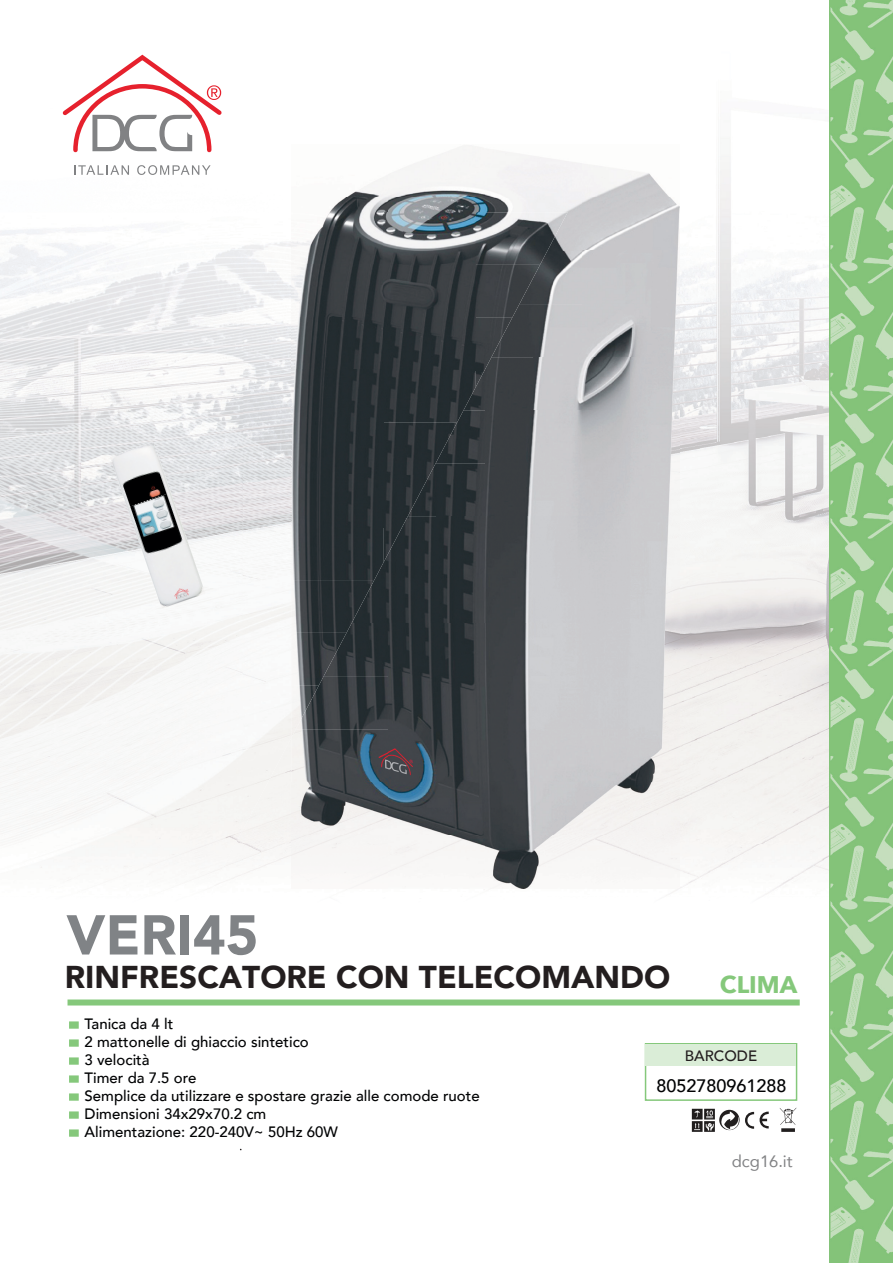
<style>
.page{position:relative;width:893px;height:1263px;background:#fff}
.page>*{position:absolute;margin:0;border:0;box-sizing:border-box;transform-origin:0 0}
.t1{font:900 55.5px "Avenir";color:#808386}
.t2{font:900 31.5px "Avenir";color:#231e1f}
.t3{font:700 24px "Avenir Next";color:#85c87b}
.t4{font:500 18px "Avenir";color:#010203}
.t5{font:16.5px "Avenir";color:#818284}
.t6{font:500 15px/18px "Avenir";color:#010203}
.t7{font:500 15px "Avenir";color:#231e1f}
</style>
<div class="page">
<img style="left:243px;top:843px;width:587px;height:53px">
<img style="left:679px;top:359px;width:151px;height:484px">
<img style="left:679px;top:36px;width:151px;height:323px">
<div style="left:69px;top:1021px;width:10px;height:8px;border:6px solid #85c87b"></div>
<div style="left:69px;top:1039px;width:10px;height:8px;border:6px solid #85c87b"></div>
<div style="left:69px;top:1057px;width:10px;height:8px;border:6px solid #85c87b"></div>
<div style="left:69px;top:1075px;width:10px;height:8px;border:6px solid #85c87b"></div>
<div style="left:69px;top:1093px;width:10px;height:8px;border:6px solid #85c87b"></div>
<div style="left:69px;top:1111px;width:10px;height:8px;border:6px solid #85c87b"></div>
<div style="left:69px;top:1129px;width:10px;height:8px;border:6px solid #85c87b"></div>
<div style="left:68px;top:999px;width:732px;height:6px;background:#85c87b"></div>
<svg style="left:62px;top:54px;width:160px;height:99px"></svg>
<svg style="left:74px;top:165px;width:55px;height:10px"></svg>
<svg style="left:137px;top:165px;width:74px;height:10px"></svg>
<div style="left:645px;top:1043px;width:152px;height:58px;border:2px solid #85c87b"></div>
<div style="left:646px;top:1044px;width:149px;height:21px;background:#daedd7"></div>
<svg style="left:760px;top:1111px;width:9px;height:17px"></svg>
<svg style="left:692px;top:1109px;width:62px;height:23px"></svg>
<svg style="left:780px;top:1108px;width:16px;height:24px"></svg>
<img style="left:0;top:229px;width:243px;height:656px">
<img style="left:243px;top:242px;width:48px;height:588px">
<img style="left:110px;top:442px;width:61px;height:65px">
<img style="left:127px;top:492px;width:61px;height:66px">
<img style="left:144px;top:543px;width:62px;height:65px">
<img style="left:830px;top:0;width:63px;height:1263px">
<img style="left:344px;top:145px;width:327px;height:53px">
<img style="left:330px;top:198px;width:155px;height:14px">
<img style="left:485px;top:198px;width:194px;height:53px">
<img style="left:540px;top:251px;width:139px;height:53px">
<img style="left:512px;top:304px;width:167px;height:53px">
<img style="left:476px;top:357px;width:155px;height:53px">
<img style="left:631px;top:357px;width:48px;height:532px">
<img style="left:457px;top:410px;width:125px;height:53px">
<img style="left:430px;top:463px;width:152px;height:54px">
<img style="left:383px;top:517px;width:248px;height:53px">
<img style="left:374px;top:570px;width:257px;height:53px">
<img style="left:347px;top:623px;width:235px;height:53px">
<img style="left:582px;top:623px;width:49px;height:213px">
<img style="left:319px;top:676px;width:263px;height:53px">
<img style="left:291px;top:729px;width:291px;height:107px">
<img style="left:291px;top:836px;width:340px;height:53px">
<img style="left:291px;top:212px;width:277px;height:53px">
<img style="left:291px;top:265px;width:249px;height:52px">
<img style="left:291px;top:317px;width:185px;height:106px">
<img style="left:475px;top:317px;width:37px;height:71px">
<img style="left:291px;top:422px;width:166px;height:53px">
<img style="left:291px;top:475px;width:92px;height:105px">
<img style="left:383px;top:475px;width:47px;height:88px">
<img style="left:291px;top:580px;width:83px;height:53px">
<img style="left:292px;top:633px;width:55px;height:52px">
<img style="left:291px;top:685px;width:28px;height:53px">
<h1 class="t1" style="left:66px;top:888px;width:194px">VERI45</h1>
<h2 class="t2" style="left:65px;top:950px;width:607px">RINFRESCATORE CON TELECOMANDO</h2>
<p class="t6" style="left:85px;top:1014px;width:397px">Tanica da 4 lt<br>2 mattonelle di ghiaccio sintetico<br>3 velocità<br>Timer da 7.5 ore<br>Semplice da utilizzare e spostare grazie alle comode ruote<br>Dimensioni 34x29x70.2 cm<br>Alimentazione: 220-240V~ 50Hz 60W</p>
<h3 class="t3" style="left:720px;top:964px;width:79px">CLIMA</h3>
<p class="t7" style="left:685px;top:1042px;width:74px">BARCODE</p>
<p class="t4" style="left:656px;top:1070px;width:132px">8052780961288</p>
<p class="t5" style="left:732px;top:1148px;width:62px">dcg16.it</p>
</div>
